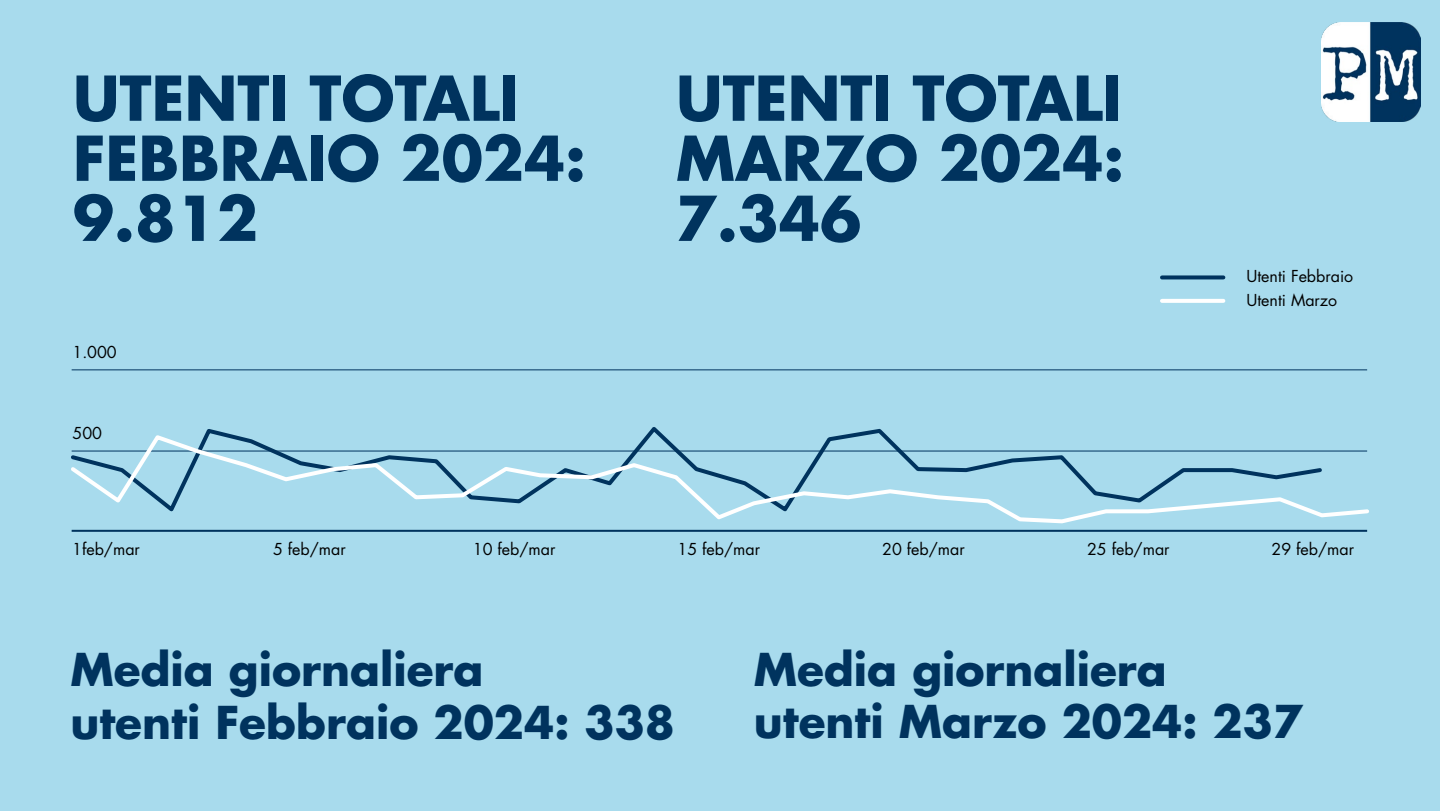
<style>
.page{position:relative;width:1440px;height:811px;background:#fff}
.page>*{position:absolute;margin:0;border:0;box-sizing:border-box;transform-origin:0 0}
.t1{font:700 60px/60px "Futura Std";color:#00335e}
.t2{font:700 44px/52.8px "Futura Std";color:#00335e}
.t3{font:16px/24px "Futura Std";color:#000}
</style>
<div class="page">
<div style="left:0;top:0;width:1440px;height:810px;background:#a8dbed"></div>
<hr style="left:72px;top:369px;width:1295px;height:1px;background:#00335e">
<hr style="left:72px;top:529px;width:1295px;height:2px;background:#00335e">
<svg style="left:1162px;top:275px;width:61px;height:4px"></svg>
<hr style="left:1162px;top:299px;width:61px;height:4px;background:#fff">
<svg style="left:71px;top:432px;width:1298px;height:92px"></svg>
<img style="left:1322px;top:23px;width:98px;height:98px">
<h1 class="t1" style="left:73px;top:67px;width:514px">UTENTI TOTALI<br>FEBBRAIO 2024:<br>9.812</h1>
<h1 class="t1" style="left:676px;top:67px;width:450px;text-align:justify">UTENTI TOTALI MARZO 2024:<br>7.346</h1>
<p class="t3" style="left:72px;top:340px;width:46px">1.000</p>
<p class="t3" style="left:72px;top:421px;width:31px">500</p>
<p class="t3" style="left:1247px;top:264px;width:108px">Utenti Febbraio<br>Utenti Marzo</p>
<p class="t3" style="left:72px;top:536px;width:69px">1feb/mar</p>
<p class="t3" style="left:273px;top:536px;width:74px">5 feb/mar</p>
<p class="t3" style="left:473px;top:536px;width:84px">10 feb/mar</p>
<p class="t3" style="left:678px;top:536px;width:84px">15 feb/mar</p>
<p class="t3" style="left:882px;top:536px;width:84px">20 feb/mar</p>
<p class="t3" style="left:1087px;top:536px;width:84px">25 feb/mar</p>
<p class="t3" style="left:1272px;top:536px;width:84px">29 feb/mar</p>
<h2 class="t2" style="left:70px;top:642px;width:606px">Media giornaliera<br>utenti Febbraio 2024: 338</h2>
<h2 class="t2" style="left:754px;top:641px;width:551px">Media giornaliera utenti Marzo 2024: 237</h2>
</div>
